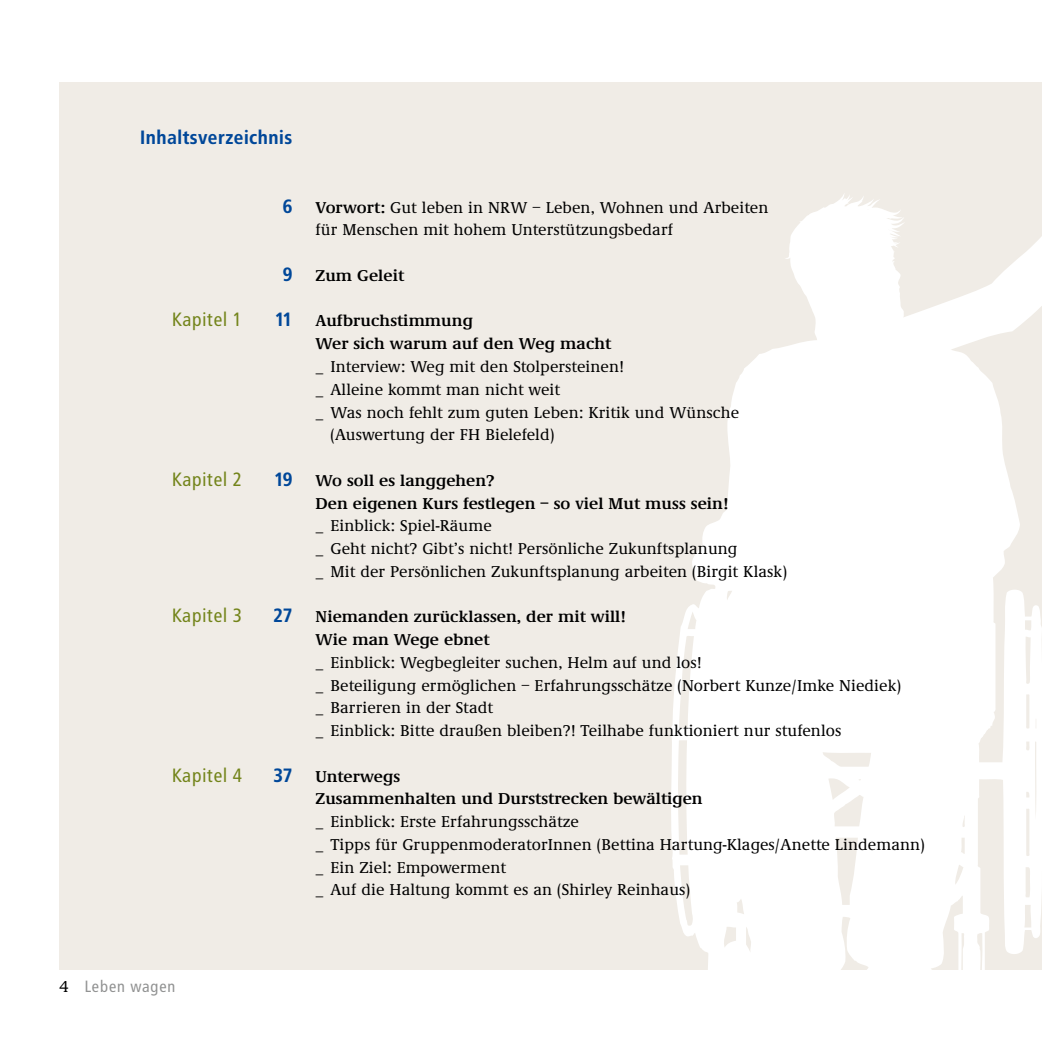
<style>
.page{position:relative;width:1042px;height:1042px;background:#fff}
.page>*{position:absolute;margin:0;border:0;box-sizing:border-box;transform-origin:0 0}
.t1{font:19.25px "Transit";letter-spacing:.005em;color:#73841a}
.t2{font:700 19.25px "Transit";letter-spacing:.005em;color:#004799}
.t3{font:500 16.28px/22.8px "Demos EF";letter-spacing:.005em;color:#000}
.t4{font:600 16.28px "Demos EF";letter-spacing:.005em;color:#000}
.t5{font:16.28px "Transit";letter-spacing:.02em;color:#919292}
.s1{font-weight:600}
.s2{font-family:"Demos EF";font-weight:500;color:#000}
</style>
<div class="page">
<div style="left:60px;top:82px;width:982px;height:888px;background:#f0ece6"></div>
<svg style="left:671px;top:194px;width:371px;height:776px;fill:#fff"></svg>
<p class="t2" style="left:140px;top:126px;width:154px">Inhaltsverzeichnis</p>
<p class="t2" style="left:283px;top:194px;width:12px">6</p>
<p class="t1" style="left:172px;top:309px;width:72px">Kapitel 1</p>
<p class="t2" style="left:283px;top:263px;width:12px">9</p>
<p class="t2" style="left:275px;top:308px;width:19px">11</p>
<p class="t1" style="left:172px;top:468px;width:72px">Kapitel 2</p>
<p class="t2" style="left:274px;top:467px;width:20px">19</p>
<p class="t1" style="left:172px;top:604px;width:72px">Kapitel 3</p>
<p class="t2" style="left:273px;top:604px;width:21px">27</p>
<p class="t1" style="left:172px;top:764px;width:72px">Kapitel 4</p>
<p class="t2" style="left:274px;top:763px;width:21px">37</p>
<p class="t3" style="left:315px;top:196px;width:454px"><span class="s1">Vorwort:</span> Gut leben in NRW – Leben, Wohnen und Arbeiten für Menschen mit hohem Unterstützungsbedarf</p>
<p class="t4" style="left:315px;top:267px;width:90px">Zum Geleit</p>
<p class="t4" style="left:315px;top:312px;width:159px">Aufbruchstimmung</p>
<p class="t4" style="left:315px;top:335px;width:297px">Wer sich warum auf den Weg macht</p>
<p class="t3" style="left:315px;top:356px;width:310px">_ Interview: Weg mit den Stolpersteinen!</p>
<p class="t3" style="left:315px;top:378px;width:246px">_ Alleine kommt man nicht weit</p>
<p class="t3" style="left:315px;top:401px;width:425px">_ Was noch fehlt zum guten Leben: Kritik und Wünsche</p>
<p class="t3" style="left:330px;top:424px;width:225px">(Auswertung der FH Bielefeld)</p>
<p class="t3" style="left:315px;top:469px;width:473px"><span class="s1">Wo soll es langgehen?<br>Den eigenen Kurs festlegen – so viel Mut muss sein!<br></span>_ Einblick: Spiel-Räume<br>_ Geht nicht? Gibt’s nicht! Persönliche Zukunftsplanung<br>_ Mit der Persönlichen Zukunftsplanung arbeiten (Birgit Klask)</p>
<p class="t3" style="left:315px;top:606px;width:587px"><span class="s1">Niemanden zurücklassen, der mit will!<br>Wie man Wege ebnet<br></span>_ Einblick: Wegbegleiter suchen, Helm auf und los!<br>_ Beteiligung ermöglichen – Erfahrungsschätze (Norbert Kunze/Imke Niediek) _ Barrieren in der Stadt<br>_ Einblick: Bitte draußen bleiben?! Teilhabe funktioniert nur stufenlos</p>
<p class="t3" style="left:315px;top:765px;width:611px"><span class="s1">Unterwegs<br>Zusammenhalten und Durststrecken bewältigen<br></span>_ Einblick: Erste Erfahrungsschätze<br>_ Tipps für GruppenmoderatorInnen (Bettina Hartung-Klages/Anette Lindemann) _ Ein Ziel: Empowerment<br>_ Auf die Haltung kommt es an (Shirley Reinhaus)</p>
<p class="t5" style="left:60px;top:977px;width:118px"><span class="s2">4</span> Leben wagen</p>
</div>
